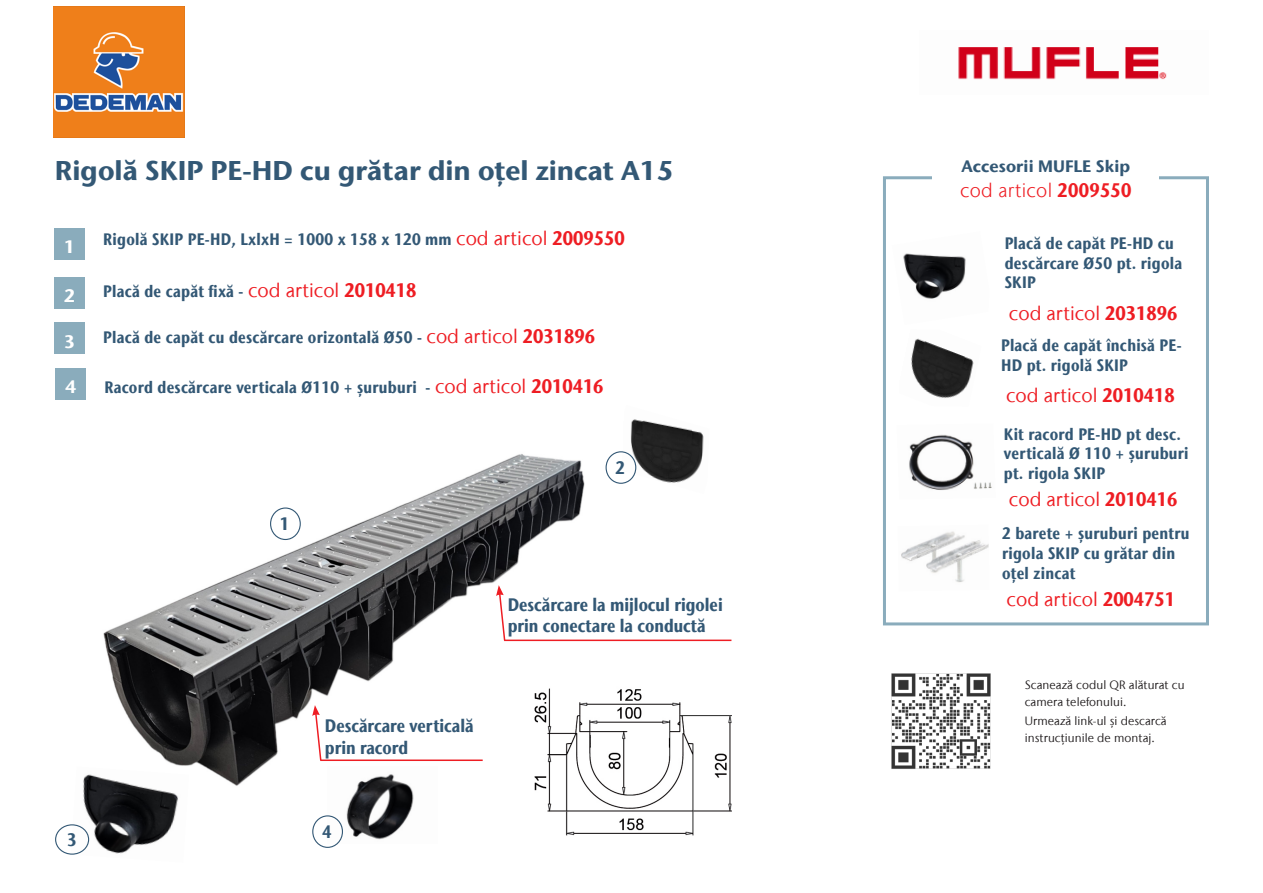
<style>
.page{position:relative;width:1263px;height:893px;background:#fff}
.page>*{position:absolute;margin:0;border:0;box-sizing:border-box;transform-origin:0 0}
.Intermediate_heading{font:700 27px "Stone Sans IIITC Com";color:#335875}
.table_basic_8{font:19.5px "Stone Sans IIITC Com";color:#ee1d23}
.t1{font:300 19.5px "Stone Sans IIITC Com";letter-spacing:.015em;color:#ee1d23}
.t2{font:700 condensed 18px/21.6px "Stone Sans IIITC Com";color:#335875}
.t3{font:700 18px "Stone Sans IIITC Com";color:#fff}
.table_basic_8-2{font:700 condensed 16.5px/19.8px "Stone Sans IIITC Com";letter-spacing:.015em;color:#335875}
.t4{font:700 16.5px "Stone Sans IIITC Com";letter-spacing:.005em;color:#335875}
.Enumeration_1_Produc{font:12px/17px "Stone Sans IIITC Com";letter-spacing:.005em;color:#231f20}
.s1{font-weight:400;font-stretch:normal;font-size:19.5px;color:#ee1d23}
.s2{font-size:19.5px;color:#ee1d23}
.s3{font-weight:700;font-stretch:condensed}
</style>
<div class="page">
<img style="left:103px;top:451px;width:557px;height:335px">
<div style="left:270px;top:507px;width:31px;height:33px;border:1px solid #335875;border-radius:50%"></div>
<div style="left:54px;top:228px;width:31px;height:32px;background:#8aacbc"></div>
<div style="left:54px;top:278px;width:31px;height:31px;background:#8aacbc"></div>
<div style="left:54px;top:323px;width:31px;height:31px;background:#8aacbc"></div>
<img style="left:54px;top:6px;width:130px;height:132px">
<img style="left:524px;top:664px;width:207px;height:172px">
<img style="left:76px;top:767px;width:113px;height:88px">
<div style="left:55px;top:824px;width:34px;height:31px;border:1px solid #335875;border-radius:50%"></div>
<div style="left:55px;top:368px;width:31px;height:32px;background:#8aacbc"></div>
<img style="left:958px;top:47px;width:209px;height:33px">
<div style="left:883px;top:176px;width:326px;height:449px;border:3px solid #8aacbc"></div>
<svg style="left:932px;top:176px;width:227px;height:4px"></svg>
<img style="left:903px;top:253px;width:63px;height:46px">
<img style="left:911px;top:338px;width:63px;height:60px">
<img style="left:909px;top:434px;width:83px;height:56px">
<img style="left:901px;top:531px;width:88px;height:52px">
<img style="left:328px;top:767px;width:110px;height:76px">
<div style="left:312px;top:815px;width:31px;height:33px;border:1px solid #335875;border-radius:50%"></div>
<img style="left:622px;top:419px;width:82px;height:75px">
<div style="left:605px;top:451px;width:31px;height:33px;border:1px solid #335875;border-radius:50%"></div>
<svg style="left:496px;top:585px;width:10px;height:57px"></svg>
<hr style="left:504px;top:640px;width:227px;height:1px;background:#ee1d23">
<svg style="left:312px;top:705px;width:10px;height:57px"></svg>
<hr style="left:320px;top:759px;width:163px;height:2px;background:#ee1d23">
<img style="left:891px;top:673px;width:100px;height:96px">
<p class="Intermediate_heading" style="left:55px;top:153px;width:621px">Rigolă SKIP PE-HD cu grătar din oțel zincat A15</p>
<p class="t3" style="left:64px;top:235px;width:13px">1</p>
<p class="t3" style="left:64px;top:285px;width:13px">2</p>
<p class="t3" style="left:64px;top:330px;width:13px">3</p>
<p class="table_basic_8-2" style="left:103px;top:229px;width:523px">Rigolă SKIP PE-HD, LxlxH = 1000 x 158 x 120 mm <span class="s1">cod articol</span> <span class="s2">2009550</span></p>
<p class="table_basic_8-2" style="left:103px;top:281px;width:315px">Placă de capăt fixă - <span class="s1">cod articol</span> <span class="s2">2010418</span></p>
<p class="table_basic_8-2" style="left:103px;top:327px;width:493px">Placă de capăt cu descărcare orizontală Ø50 - <span class="s1">cod articol</span> <span class="s2">2031896</span></p>
<p class="t3" style="left:65px;top:375px;width:13px">4</p>
<p class="table_basic_8-2" style="left:104px;top:377px;width:501px">Racord descărcare verticala Ø110 + șuruburi - <span class="s1">cod articol</span> <span class="s2">2010416</span></p>
<p class="t2" style="left:280px;top:513px;width:11px">1</p>
<p class="t2" style="left:615px;top:456px;width:11px">2</p>
<p class="t2" style="left:67px;top:828px;width:11px">3</p>
<p class="t2" style="left:325px;top:714px;width:150px">Descărcare verticală prin racord</p>
<p class="t2" style="left:322px;top:821px;width:11px">4</p>
<p class="t2" style="left:508px;top:593px;width:216px">Descărcare la mijlocul rigolei prin conectare la conductă</p>
<p class="t4" style="left:961px;top:156px;width:170px">Accesorii MUFLE Skip</p>
<p class="t1" style="left:960px;top:178px;width:173px">cod articol <span class="s3">2009550</span></p>
<p class="table_basic_8-2" style="left:1005px;top:233px;width:179px">Placă de capăt PE-HD cu descărcare Ø50 pt. rigola<br>SKIP</p>
<p class="table_basic_8" style="left:1009px;top:301px;width:170px">cod articol <span class="s3">2031896</span></p>
<p class="table_basic_8-2" style="left:1001px;top:335px;width:182px">Placă de capăt închisă PE-<br>HD pt. rigolă SKIP</p>
<p class="table_basic_8" style="left:1006px;top:383px;width:170px">cod articol <span class="s3">2010418</span></p>
<p class="table_basic_8-2" style="left:1004px;top:424px;width:186px">Kit racord PE-HD pt desc. verticală Ø 110 + șuruburi pt. rigola SKIP</p>
<p class="table_basic_8" style="left:1009px;top:487px;width:170px">cod articol <span class="s3">2010416</span></p>
<p class="table_basic_8-2" style="left:1002px;top:523px;width:189px">2 barete + șuruburi pentru rigola SKIP cu grătar din oțel zincat</p>
<p class="table_basic_8" style="left:1007px;top:587px;width:170px">cod articol <span class="s3">2004751</span></p>
<p class="Enumeration_1_Produc" style="left:1025px;top:676px;width:161px">Scanează codul QR alăturat cu camera telefonului.</p>
<p class="Enumeration_1_Produc" style="left:1025px;top:712px;width:143px">Urmează link-ul și descarcă instrucțiunile de montaj.</p>
</div>
